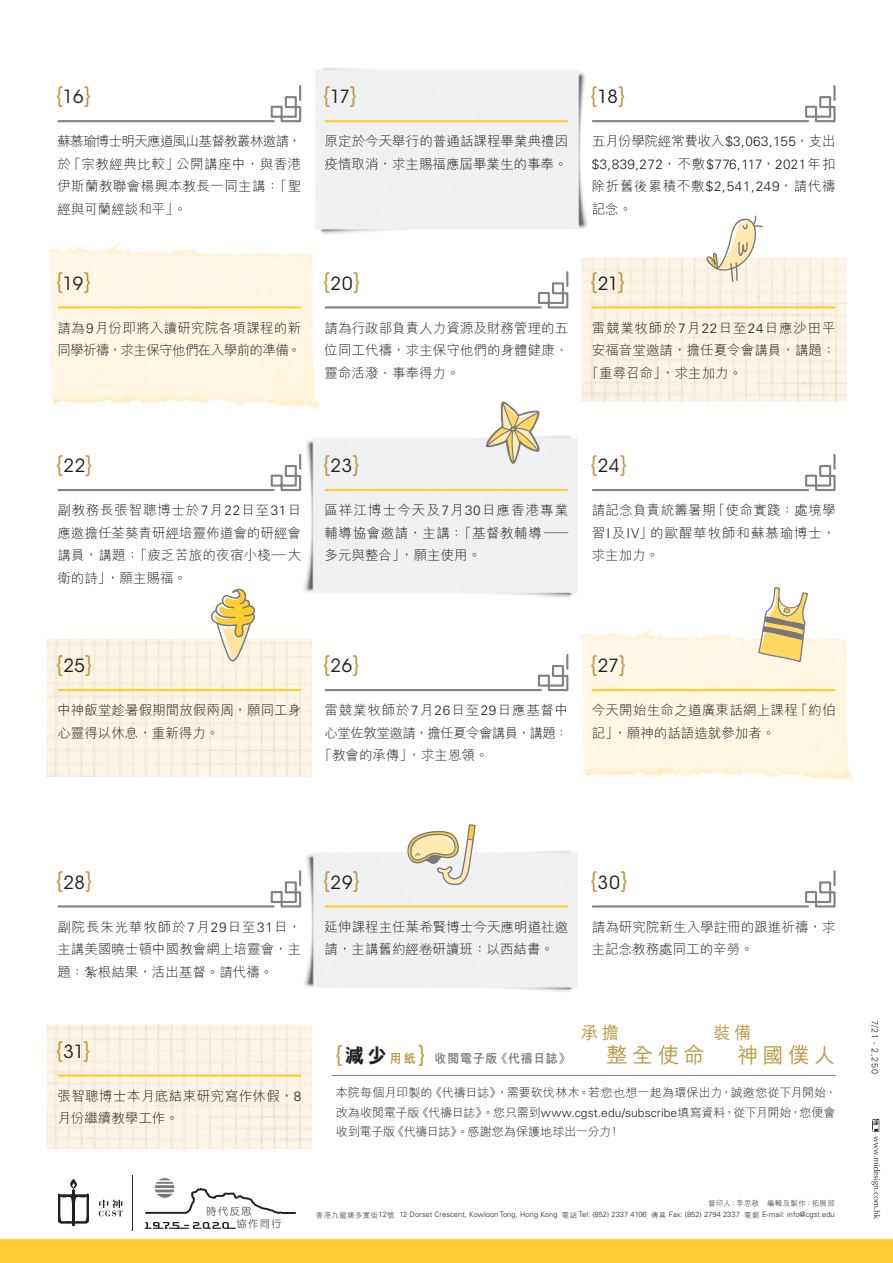
<style>
.page{position:relative;width:893px;height:1263px;background:#fff}
.page>*{position:absolute;margin:0;border:0;box-sizing:border-box;transform-origin:0 0}
.t1{font:500 condensed 21.3px "ITC Avant Garde Std";color:#bc9a46}
.t2{font:500 21.3px "M Hei HK";letter-spacing:.2em;color:#bc9a46}
.t3{font:500 17.25px "M Hei HK";color:#bc9a46}
.t4{font:300 13.5px/22.5px "M Hei HK";letter-spacing:.005em;color:#231f20;text-align:justify}
.t5{font:300 13.5px "M Hei HK";letter-spacing:.06em;color:#231f20}
.t6{font:300 13.5px "Univers LT Std";letter-spacing:.03em;color:#231f20}
.t7{font:300 13.5px/22.5px "M Hei HK";letter-spacing:.035em;color:#231f20}
.t8{font:300 13.5px/22.5px "M Hei HK";letter-spacing:.05em;color:#231f20}
.t9{font:300 13.5px "M Hei HK";letter-spacing:-.02em;color:#231f20}
.t10{font:300 13.5px "M Hei HK";letter-spacing:-.04em;color:#231f20}
.t11{font:800 12.3px "M Hei HK";letter-spacing:.085em;color:#808285;scale:.95 1}
.t12{font:300 12px/19.5px "M Hei HK";letter-spacing:-.005em;color:#231f20;text-align:justify}
.t13{font:300 9px "Univers LT Std";color:#231f20}
.t14{font:300 7.5px "Univers LT Std";letter-spacing:.01em;color:#231f20}
.t15{font:300 7.5px "M Hei HK";letter-spacing:.05em;color:#231f20}
.s1{font-weight:400;font-stretch:normal;font-size:18px;color:#231f20}
.s2{font-family:"Univers LT Std"}
.s3{font-family:"M Hei HK"}
.s4{font-size:20.25px;color:#231f20}
.s5{color:#bc9a46}
.s6{font-size:21.15px}
</style>
<div class="page">
<img style="left:316px;top:67px;width:280px;height:167px">
<img style="left:582px;top:259px;width:265px;height:142px">
<img style="left:299px;top:850px;width:278px;height:142px">
<img style="left:48px;top:243px;width:272px;height:166px">
<img style="left:299px;top:435px;width:278px;height:163px">
<img style="left:580px;top:628px;width:274px;height:153px">
<img style="left:47px;top:1025px;width:265px;height:123px">
<img style="left:47px;top:639px;width:265px;height:137px">
<svg style="left:485px;top:401px;width:55px;height:63px"></svg>
<svg style="left:406px;top:824px;width:70px;height:62px"></svg>
<svg style="left:209px;top:588px;width:47px;height:75px"></svg>
<svg style="left:758px;top:587px;width:50px;height:75px"></svg>
<svg style="left:706px;top:215px;width:57px;height:67px"></svg>
<hr style="left:593px;top:489px;width:215px;height:2px;background:#808285">
<svg style="left:804px;top:465px;width:32px;height:27px"></svg>
<hr style="left:833px;top:455px;width:3px;height:14px;background:#808285">
<hr style="left:58px;top:489px;width:216px;height:2px;background:#808285">
<svg style="left:270px;top:455px;width:32px;height:37px"></svg>
<hr style="left:593px;top:120px;width:215px;height:2px;background:#808285">
<svg style="left:804px;top:96px;width:32px;height:27px"></svg>
<hr style="left:833px;top:86px;width:3px;height:14px;background:#808285">
<hr style="left:326px;top:306px;width:215px;height:2px;background:#808285">
<svg style="left:537px;top:272px;width:32px;height:37px"></svg>
<hr style="left:326px;top:689px;width:215px;height:2px;background:#808285">
<svg style="left:537px;top:655px;width:32px;height:37px"></svg>
<hr style="left:58px;top:120px;width:216px;height:2px;background:#808285">
<svg style="left:270px;top:86px;width:32px;height:37px"></svg>
<hr style="left:593px;top:905px;width:215px;height:2px;background:#808285">
<svg style="left:804px;top:881px;width:32px;height:27px"></svg>
<hr style="left:833px;top:871px;width:3px;height:14px;background:#808285">
<hr style="left:58px;top:905px;width:216px;height:2px;background:#808285">
<svg style="left:270px;top:871px;width:32px;height:37px"></svg>
<hr style="left:326px;top:120px;width:241px;height:2px;background:#ffcd31">
<hr style="left:593px;top:306px;width:241px;height:2px;background:#ffcd31">
<hr style="left:58px;top:306px;width:242px;height:2px;background:#ffcd31">
<hr style="left:326px;top:489px;width:241px;height:2px;background:#ffcd31">
<hr style="left:326px;top:905px;width:241px;height:2px;background:#ffcd31">
<hr style="left:593px;top:689px;width:241px;height:2px;background:#ffcd31">
<hr style="left:58px;top:689px;width:242px;height:2px;background:#ffcd31">
<hr style="left:58px;top:1074px;width:242px;height:3px;background:#ffcd31">
<div style="left:0;top:1240px;width:893px;height:23px;background:#ffcd31"></div>
<hr style="left:332px;top:1075px;width:504px;height:1px;background:#808285">
<svg style="left:872px;top:1119px;width:8px;height:100px"></svg>
<hr style="left:133px;top:1176px;width:1px;height:55px;background:#231f20">
<svg style="left:58px;top:1179px;width:31px;height:47px"></svg>
<svg style="left:99px;top:1200px;width:24px;height:16px"></svg>
<svg style="left:145px;top:1178px;width:151px;height:51px"></svg>
<h1 class="t1" style="left:56px;top:81px;width:36px">{<span class="s1">16</span>}</h1>
<h1 class="t1" style="left:324px;top:81px;width:35px">{<span class="s1">17</span>}</h1>
<p class="t4" style="left:57px;top:130px;width:245px">蘇慕瑜博士明天應道風山基督教叢林邀請，於「宗教經典比較」公開講座中，與香港伊斯蘭教聯會楊興本教長一同主講：「聖經與可蘭經談和平」。</p>
<p class="t4" style="left:325px;top:130px;width:245px">原定於今天舉行的普通話課程畢業典禮因疫情取消，求主賜福應屆畢業生的事奉。</p>
<h1 class="t1" style="left:591px;top:81px;width:36px">{<span class="s1">18</span>}</h1>
<p class="t9" style="left:592px;top:135px;width:245px">五月份學院經常費收入<span class="s2">$3,063,155</span>，支出</p>
<p class="t6" style="left:592px;top:156px;width:245px">$3,839,272<span class="s3">，不敷</span>$776,117<span class="s3">，</span>2021<span class="s3">年扣</span></p>
<p class="t8" style="left:592px;top:175px;width:245px">除折舊後累積不敷<span class="s2">$2,541,249</span>，請代禱記念。</p>
<h1 class="t1" style="left:56px;top:268px;width:36px">{<span class="s1">19</span>}</h1>
<h1 class="t1" style="left:323px;top:268px;width:38px">{<span class="s1">20</span>}</h1>
<h1 class="t1" style="left:591px;top:268px;width:35px">{<span class="s1">21</span>}</h1>
<p class="t4" style="left:57px;top:316px;width:245px">請為<span class="s2">9</span>月份即將入讀研究院各項課程的新同學祈禱，求主保守他們在入學前的準備。</p>
<p class="t4" style="left:325px;top:316px;width:245px">請為行政部負責人力資源及財務管理的五位同工代禱，求主保守他們的身體健康、靈命活潑、事奉得力。</p>
<p class="t5" style="left:592px;top:321px;width:245px">雷競業牧師於<span class="s2">7</span>月<span class="s2">22</span>日至<span class="s2">24</span>日應沙田平</p>
<p class="t4" style="left:592px;top:339px;width:245px">安福音堂邀請，擔任夏令會講員，講題：</p>
<p class="t4" style="left:586px;top:361px;width:158px">「重尋召命」，求主加力。</p>
<h1 class="t1" style="left:56px;top:450px;width:37px">{<span class="s1">22</span>}</h1>
<p class="t4" style="left:57px;top:499px;width:245px">副教務長張智聰博士於<span class="s2">7</span>月<span class="s2">22</span>日至<span class="s2">31</span>日應邀擔任荃葵青研經培靈佈道會的研經會講員，講題：「疲乏苦旅的夜宿小棧— 大衛的詩」，願主賜福。</p>
<h1 class="t1" style="left:323px;top:450px;width:37px">{<span class="s1">23</span>}</h1>
<p class="t4" style="left:325px;top:499px;width:245px">區祥江博士今天及<span class="s2">7</span>月<span class="s2">30</span>日應香港專業輔導協會邀請，主講：「基督教輔導—多元與整合」，願主使用。</p>
<h1 class="t1" style="left:591px;top:450px;width:37px">{<span class="s1">24</span>}</h1>
<p class="t4" style="left:592px;top:499px;width:245px">請記念負責統籌暑期「使命實踐：處境學習<span class="s2">I</span>及<span class="s2">IV</span>」的歐醒華牧師和蘇慕瑜博士，求主加力。</p>
<h1 class="t1" style="left:56px;top:650px;width:37px">{<span class="s1">25</span>}</h1>
<p class="t4" style="left:57px;top:699px;width:245px">中神飯堂趁暑假期間放假兩周，願同工身心靈得以休息，重新得力。</p>
<h1 class="t1" style="left:323px;top:650px;width:37px">{<span class="s1">26</span>}</h1>
<p class="t5" style="left:325px;top:703px;width:245px">雷競業牧師於<span class="s2">7</span>月<span class="s2">26</span>日至<span class="s2">29</span>日應基督中</p>
<p class="t10" style="left:325px;top:726px;width:245px">心堂佐敦堂邀請，擔任夏令會講員，講題：</p>
<p class="t4" style="left:318px;top:744px;width:172px">「教會的承傳」，求主恩領。</p>
<h1 class="t1" style="left:591px;top:650px;width:37px">{<span class="s1">27</span>}</h1>
<p class="t4" style="left:592px;top:699px;width:245px">今天開始生命之道廣東話網上課程「約伯記」，願神的話語造就參加者。</p>
<h1 class="t1" style="left:56px;top:867px;width:37px">{<span class="s1">28</span>}</h1>
<h1 class="t1" style="left:324px;top:867px;width:38px">{<span class="s1">29</span>}</h1>
<h1 class="t1" style="left:591px;top:866px;width:38px">{<span class="s1">30</span>}</h1>
<p class="t4" style="left:57px;top:915px;width:245px">副院長朱光華牧師於<span class="s2">7</span>月<span class="s2">29</span>日至<span class="s2">31</span>日，主講美國曉士頓中國教會網上培靈會，主題：紮根結果，活出基督。請代禱。</p>
<p class="t4" style="left:325px;top:915px;width:245px">延伸課程主任葉希賢博士今天應明道社邀請，主講舊約經卷研讀班：以西結書。</p>
<p class="t4" style="left:592px;top:915px;width:245px">請為研究院新生入學註冊的跟進祈禱，求主記念教務處同工的辛勞。</p>
<h1 class="t1" style="left:56px;top:1036px;width:35px">{<span class="s1">31</span>}</h1>
<p class="t11" style="left:336px;top:1052px;width:248px"><sup>{</sup> <span class="s4">減少</span><span class="s5">用紙</span> <sup>}</sup> 收閱電子版《代禱日誌》</p>
<p class="t3" style="left:581px;top:1020px;width:39px">承擔</p>
<h1 class="t2" style="left:606px;top:1039px;width:100px">整全使命</h1>
<p class="t3" style="left:713px;top:1020px;width:39px">裝備</p>
<h1 class="t2" style="left:737px;top:1039px;width:100px">神國僕<span class="s6">人</span></h1>
<p class="t13" style="left:880px;top:1019px;width:55px;rotate:90deg">7/21 - 2,250</p>
<p class="t7" style="left:57px;top:1084px;width:245px">張智聰博士本月底結束研究寫作休假，<span class="s2">8</span>月份繼續教學工作。</p>
<p class="t12" style="left:336px;top:1083px;width:502px">本院每個月印製的《代禱日誌》，需要砍伐林木。若您也想一起為環保出力，誠邀您從下月開始，改為收閱電子版《代禱日誌》。您只需到<span class="s2">www.cgst.edu/subscribe</span>填寫資料，從下月開始，您便會收到電子版《代禱日誌》。感謝您為保護地球出一分力！</p>
<p class="t15" style="left:708px;top:1199px;width:128px">督印人：李思敬 編輯及製作：拓展部</p>
<p class="t14" style="left:316px;top:1210px;width:520px"><span class="s3">香港九龍塘多實街</span>12<span class="s3">號</span> 12 Dorset Crescent, Kowloon Tong, Hong Kong <span class="s3">電話</span> Tel: (852) 2337 4106 <span class="s3">傳真</span> Fax: (852) 2794 2337 <span class="s3">電郵</span> E-mail: info@cgst.edu</p>
</div>
